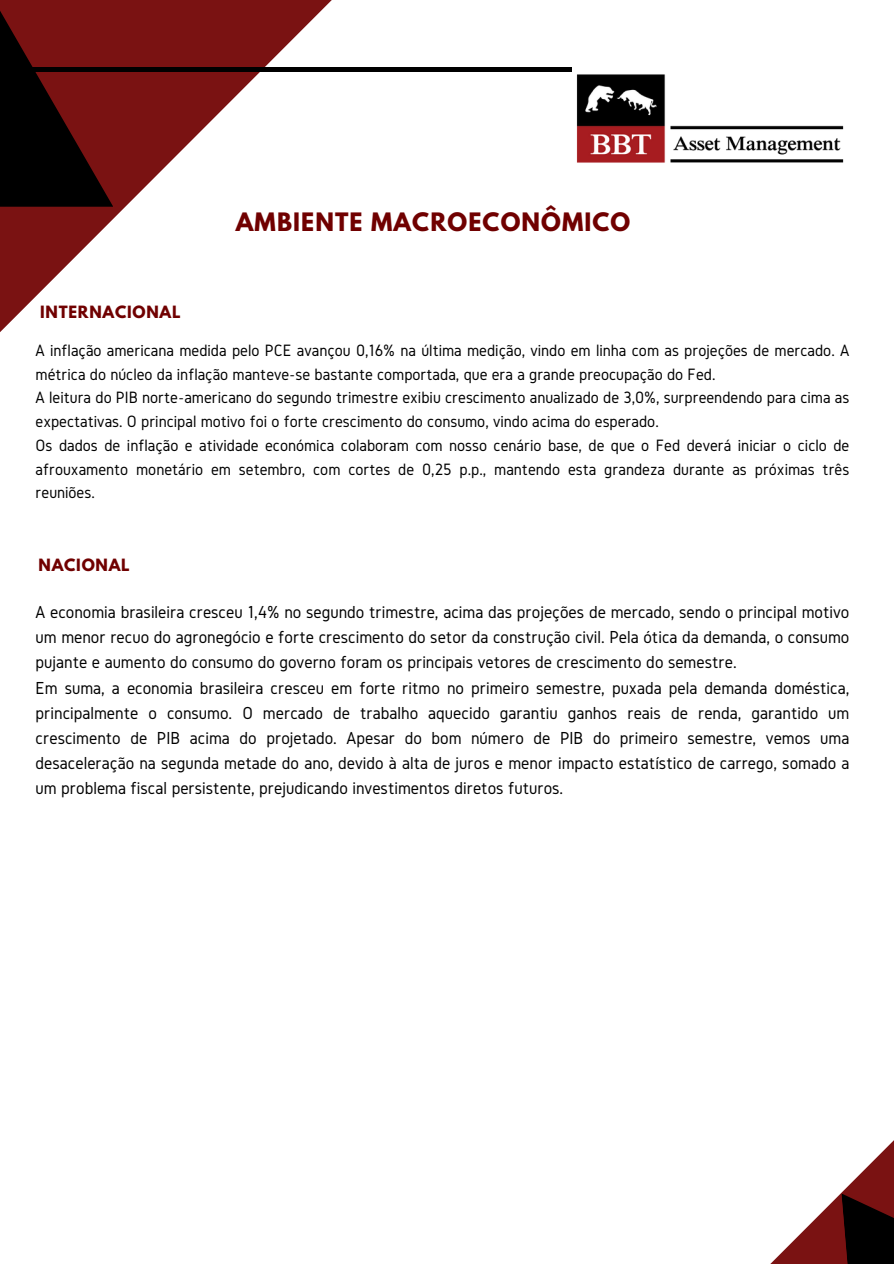
<style>
.page{position:relative;width:894px;height:1264px;background:#fff}
.page>*{position:absolute;margin:0;border:0;box-sizing:border-box;transform-origin:0 0}
.t1{font:700 22.5px "League Spartan";letter-spacing:.05em;color:#700000}
.t2{font:18px/25.2px "Gidole";color:#000}
.t3{font:17.1px/23.7px "Gidole";color:#000}
.t4{font:700 15px "League Spartan";letter-spacing:.05em;color:#700000}
</style>
<div class="page">
<svg style="left:0;top:0;width:387px;height:332px"></svg>
<svg style="left:0;top:0;width:113px;height:207px;background:#3f0909"></svg>
<hr style="left:0;top:68px;width:571px;height:4px;background:#000">
<svg style="left:841px;top:1193px;width:52px;height:70px;background:#1d0404"></svg>
<img style="left:571px;top:68px;width:273px;height:95px">
<h2 class="t4" style="left:40px;top:304px;width:142px">INTERNACIONAL</h2>
<h1 class="t1" style="left:236px;top:210px;width:396px">AMBIENTE MACROECONÔMICO</h1>
<h2 class="t3" style="left:36px;top:338px;width:815px">A inflação americana medida pelo PCE avançou 0,16% na última medição, vindo em linha com as projeções de mercado. A métrica do núcleo da inflação manteve-se bastante comportada, que era a grande preocupação do Fed.<br>A leitura do PIB norte-americano do segundo trimestre exibiu crescimento anualizado de 3,0%, surpreendendo para cima as expectativas. O principal motivo foi o forte crescimento do consumo, vindo acima do esperado.<br>Os dados de inflação e atividade económica colaboram com nosso cenário base, de que o Fed deverá iniciar o ciclo de afrouxamento monetário em setembro, com cortes de 0,25 p.p., mantendo esta grandeza durante as próximas três reuniões.</h2>
<p class="t4" style="left:39px;top:557px;width:93px">NACIONAL</p>
<p class="t2" style="left:36px;top:599px;width:815px">A economia brasileira cresceu 1,4% no segundo trimestre, acima das projeções de mercado, sendo o principal motivo um menor recuo do agronegócio e forte crescimento do setor da construção civil. Pela ótica da demanda, o consumo pujante e aumento do consumo do governo foram os principais vetores de crescimento do semestre.<br>Em suma, a economia brasileira cresceu em forte ritmo no primeiro semestre, puxada pela demanda doméstica, principalmente o consumo. O mercado de trabalho aquecido garantiu ganhos reais de renda, garantido um crescimento de PIB acima do projetado. Apesar do bom número de PIB do primeiro semestre, vemos uma desaceleração na segunda metade do ano, devido à alta de juros e menor impacto estatístico de carrego, somado a um problema fiscal persistente, prejudicando investimentos diretos futuros.</p>
</div>
